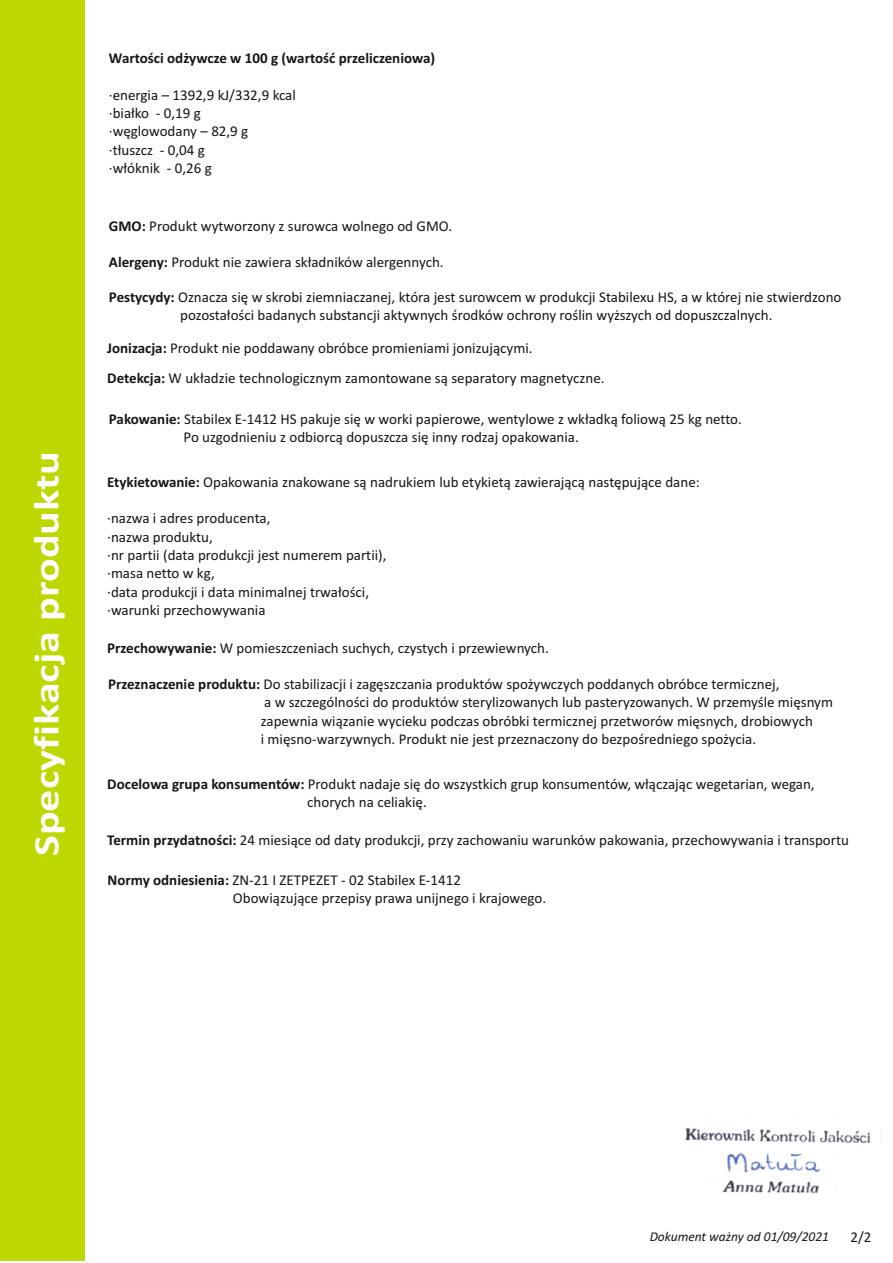
<style>
.page{position:relative;width:893px;height:1263px;background:#fff}
.page>*{position:absolute;margin:0;border:0;box-sizing:border-box;transform-origin:0 0}
.t1{font:700 36px "Calibri";color:#fff;scale:1.23 1}
.t2{font:15px/18.3px "Calibri";color:#151616}
.t3{font:700 15px "Calibri";color:#151616}
.t4{font:italic 13.5px "Calibri";color:#151616}
.s1{font-weight:700}
</style>
<div class="page">
<div style="left:0;top:1px;width:85px;height:1260px;background:#bcd800"></div>
<img style="left:685px;top:1115px;width:197px;height:78px">
<h1 class="t1" style="left:32px;top:856px;width:331px;rotate:-90deg">Specyfikacja produktu</h1>
<p class="t3" style="left:109px;top:52px;width:328px">Wartości odżywcze w 100 g (wartość przeliczeniowa)</p>
<p class="t2" style="left:109px;top:87px;width:188px">·energia – 1392,9 kJ/332,9 kcal ·białko - 0,19 g<br>·węglowodany – 82,9 g ·tłuszcz - 0,04 g<br>·włóknik - 0,26 g</p>
<p class="t2" style="left:109px;top:219px;width:345px"><span class="s1">GMO:</span> Produkt wytworzony z surowca wolnego od GMO.</p>
<p class="t2" style="left:109px;top:254px;width:336px"><span class="s1">Alergeny:</span> Produkt nie zawiera składników alergennych.</p>
<p class="t2" style="left:109px;top:289px;width:734px;text-align:center"><span class="s1">Pestycydy:</span> Oznacza się w skrobi ziemniaczanej, która jest surowcem w produkcji Stabilexu HS, a w której nie stwierdzono pozostałości badanych substancji aktywnych środków ochrony roślin wyższych od dopuszczalnych.</p>
<p class="t2" style="left:107px;top:335px;width:499px;line-height:29.7px"><span class="s1">Jonizacja:</span> Produkt nie poddawany obróbce promieniami jonizującymi.<br><span class="s1">Detekcja:</span> W układzie technologicznym zamontowane są separatory magnetyczne.</p>
<p class="t2" style="left:184px;top:411px;width:560px;text-indent:-75px"><span class="s1">Pakowanie:</span> Stabilex E-1412 HS pakuje się w worki papierowe, wentylowe z wkładką foliową 25 kg netto.<br>Po uzgodnieniu z odbiorcą dopuszcza się inny rodzaj opakowania.</p>
<p class="t2" style="left:107px;top:474px;width:594px"><span class="s1">Etykietowanie:</span> Opakowania znakowane są nadrukiem lub etykietą zawierającą następujące dane:</p>
<p class="t2" style="left:107px;top:510px;width:281px">·nazwa i adres producenta,<br>·nazwa produktu,<br>·nr partii (data produkcji jest numerem partii), ·masa netto w kg,<br>·data produkcji i data minimalnej trwałości, ·warunki przechowywania</p>
<p class="t2" style="left:107px;top:640px;width:443px"><span class="s1">Przechowywanie:</span> W pomieszczeniach suchych, czystych i przewiewnych.</p>
<p class="t2" style="left:261px;top:676px;width:574px;text-indent:-153px"><span class="s1">Przeznaczenie produktu:</span> Do stabilizacji i zagęszczania produktów spożywczych poddanych obróbce termicznej,<br>a w szczególności do produktów sterylizowanych lub pasteryzowanych. W przemyśle mięsnym zapewnia wiązanie wycieku podczas obróbki termicznej przetworów mięsnych, drobiowych<br>i mięsno-warzywnych. Produkt nie jest przeznaczony do bezpośredniego spożycia.</p>
<p class="t2" style="left:307px;top:776px;width:509px;text-indent:-200px"><span class="s1">Docelowa grupa konsumentów:</span> Produkt nadaje się do wszystkich grup konsumentów, włączając wegetarian, wegan, chorych na celiakię.</p>
<p class="t2" style="left:107px;top:832px;width:743px"><span class="s1">Termin przydatności:</span> 24 miesiące od daty produkcji, przy zachowaniu warunków pakowania, przechowywania i transportu</p>
<p class="t2" style="left:233px;top:872px;width:315px;text-indent:-125px"><span class="s1">Normy odniesienia:</span> ZN-21 I ZETPEZET - 02 Stabilex E-1412<br>Obowiązujące przepisy prawa unijnego i krajowego.</p>
<p class="t4" style="left:650px;top:1231px;width:181px">Dokument ważny od 01/09/2021</p>
<p class="t2" style="left:850px;top:1228px;width:22px">2/2</p>
</div>
